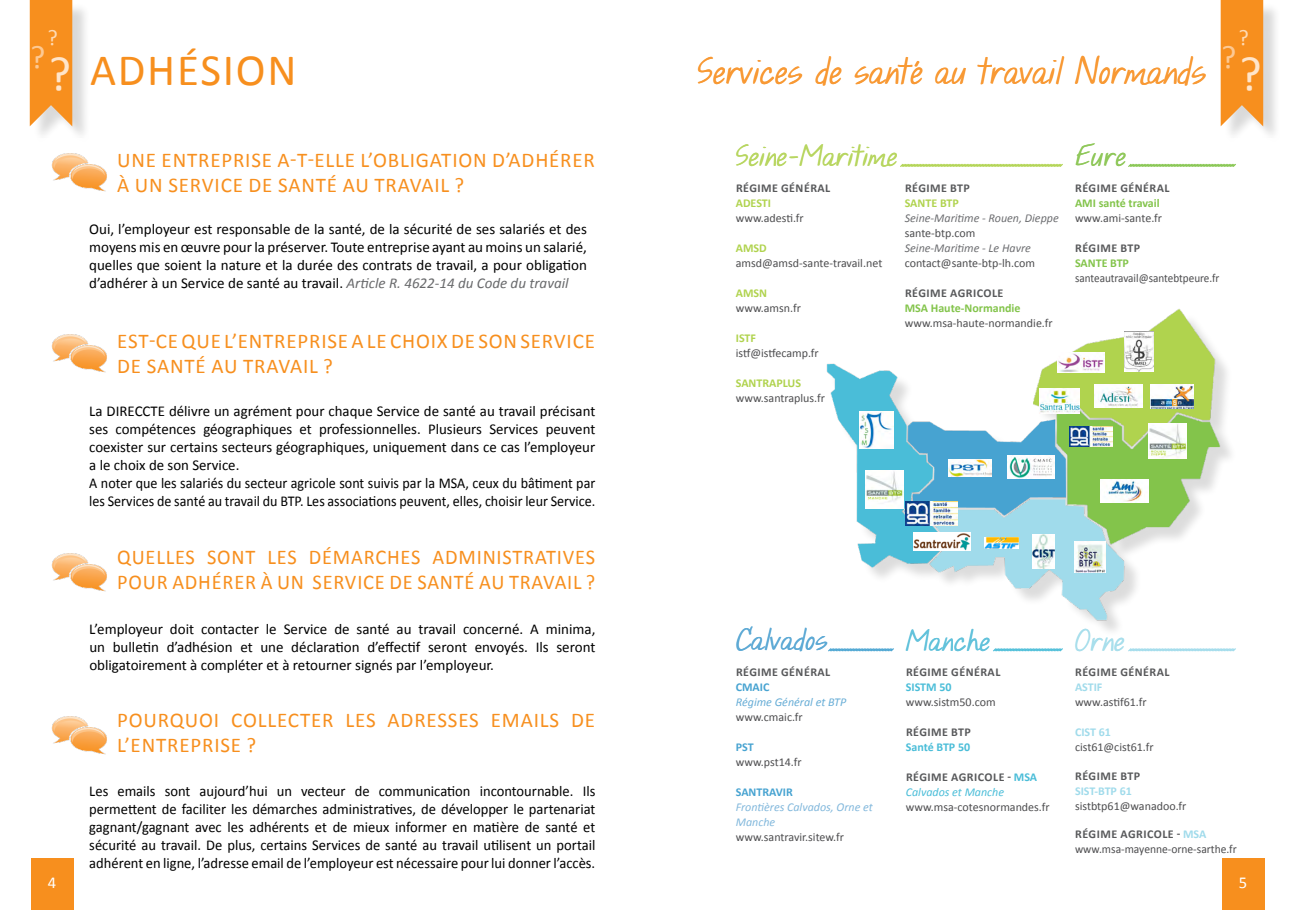
<style>
.page{position:relative;width:1293px;height:910px;background:#fff}
.page>*{position:absolute;margin:0;border:0;box-sizing:border-box;transform-origin:0 0}
.t1{font:49.05px "Calibri";color:#ffe5ca}
.t2{font:45px "Calibri";letter-spacing:.04em;color:#f78f1e}
.t3{font:33.75px "KG Hope For A Cure";color:#f89934;scale:1.11 1}
.t4{font:33px "Calibri";color:#fdc993}
.t5{font:27px "KG Hope For A Cure";color:#b8d661;scale:1.15 1}
.t6{font:27px "KG Hope For A Cure";color:#5eaad5;scale:1.15 1}
.t7{font:27px "KG Hope For A Cure";color:#62c2db;scale:1.15 1}
.t8{font:27px "KG Hope For A Cure";color:#90c85b;scale:1.15 1}
.t9{font:27px "KG Hope For A Cure";color:#a9dfec;scale:1.15 1}
.t10{font:22.5px "Calibri";color:#fedab4}
.t11{font:21px/25.2px "Calibri";letter-spacing:.04em;color:#f78f1e}
.t12{font:16.65px "Calibri";color:#fff}
.t13{font:15px/18px "Calibri";color:#000;text-align:justify}
.t14{font:12px "Calibri";color:#4d4d4f}
.t15{font:700 12px "Calibri";letter-spacing:.04em;color:#58595b}
.t16{font:italic 12px "Calibri";color:#6d6e71}
.t17{font:12px/15px "Calibri";color:#4d4d4f;scale:.96 1}
.t18{font:700 12px "Calibri";color:#83c44b}
.t19{font:700 12px "Calibri";color:#b0d34e}
.t20{font:italic 12px/15px "Calibri";color:#4abdd8}
.t21{font:italic 12px/15px "Calibri";color:#82b8dc}
.t22{font:12px "Calibri";color:#4d4d4f;scale:.93 1}
.t23{font:700 12px "Calibri";color:#a0dbeb}
.t24{font:italic 12px "Calibri";color:#67add6}
.t25{font:700 12px "Calibri";color:#47a3d1}
.t26{font:700 12px "Calibri";color:#4abdd8}
.s1{font-style:italic;color:#696a6c}
.s2{font-weight:700;font-style:normal;color:#58595b}
.s3{font-weight:700;font-style:normal}
.s4{font-weight:700;color:#58595b}
.s5{font-weight:700;color:#a0dbeb}
</style>
<div class="page">
<div style="left:32px;top:2px;width:59px;height:142px;background:#000;opacity:.15"></div>
<svg style="left:30px;top:0;width:42px;height:128px;background:#f59731"></svg>
<div style="left:1223px;top:2px;width:59px;height:142px;background:#000;opacity:.15"></div>
<svg style="left:1220px;top:0;width:43px;height:128px;background:#f59934"></svg>
<div style="left:31px;top:859px;width:42px;height:51px;background:#f78f1e"></div>
<div style="left:1221px;top:859px;width:43px;height:51px;background:#f78f1e"></div>
<svg style="left:1128px;top:648px;width:108px;height:4px"></svg>
<svg style="left:1128px;top:163px;width:108px;height:4px"></svg>
<img style="left:826px;top:309px;width:399px;height:320px">
<img style="left:906px;top:501px;width:51px;height:24px">
<img style="left:1033px;top:535px;width:21px;height:33px">
<img style="left:1008px;top:456px;width:46px;height:22px">
<img style="left:948px;top:459px;width:43px;height:17px">
<img style="left:865px;top:470px;width:38px;height:38px">
<img style="left:913px;top:532px;width:57px;height:19px">
<img style="left:1075px;top:542px;width:30px;height:30px">
<img style="left:984px;top:537px;width:35px;height:12px">
<img style="left:1150px;top:384px;width:44px;height:24px">
<img style="left:1095px;top:384px;width:47px;height:24px">
<img style="left:1100px;top:479px;width:48px;height:24px">
<img style="left:1039px;top:389px;width:40px;height:25px">
<img style="left:1070px;top:426px;width:42px;height:20px">
<img style="left:1124px;top:332px;width:29px;height:40px">
<img style="left:1148px;top:423px;width:38px;height:36px">
<img style="left:860px;top:411px;width:34px;height:37px">
<img style="left:51px;top:153px;width:56px;height:38px">
<img style="left:51px;top:334px;width:56px;height:38px">
<img style="left:51px;top:553px;width:56px;height:39px">
<img style="left:51px;top:716px;width:56px;height:38px">
<svg style="left:900px;top:163px;width:163px;height:4px"></svg>
<svg style="left:993px;top:648px;width:70px;height:4px"></svg>
<svg style="left:828px;top:648px;width:66px;height:4px"></svg>
<img style="left:1057px;top:352px;width:47px;height:21px">
<h3 class="t10" style="left:47px;top:23px;width:12px">?</h3>
<h3 class="t4" style="left:30px;top:36px;width:17px">?</h3>
<h1 class="t1" style="left:48px;top:43px;width:24px">?</h1>
<h2 class="t2" style="left:90px;top:41px;width:200px">Adhésion</h2>
<h3 class="t3" style="left:697px;top:53px;width:460px">Services de santé au travail Normands</h3>
<h3 class="t10" style="left:1238px;top:23px;width:12px">?</h3>
<h3 class="t4" style="left:1221px;top:36px;width:17px">?</h3>
<h1 class="t1" style="left:1239px;top:43px;width:24px">?</h1>
<h3 class="t11" style="left:117px;top:147px;width:479px">U ne entreprise a-t-elle l’obligation d’adhérer à un Service de santé au travai l ?</h3>
<p class="t13" style="left:89px;top:220px;width:499px">Oui, l’employeur est responsable de la santé, de la sécurité de ses salariés et des moyens mis en œuvre pour la préserver. Toute entreprise ayant au moins un salarié, quelles que soient la nature et la durée des contrats de travail, a pour obligation d’adhérer à un Service de santé au travail. <span class="s1">Article R. 4622-14 du Code du travail</span></p>
<h3 class="t11" style="left:117px;top:328px;width:479px">Est-ce que l’entreprise a le choix de son Service de santé au travai l ?</h3>
<p class="t13" style="left:89px;top:402px;width:35px">La DIRECCTE</p>
<p class="t13" style="left:89px;top:402px;width:507px;text-align:left;text-indent:80px">délivre un agrément pour chaque Service de santé au travail précisant ses compétences géographiques et professionnelles. Plusieurs Services peuvent coexister sur certains secteurs géographiques, uniquement dans ce cas l’employeur a le choix de son Service.<br>A noter que les salariés du secteur agricole sont suivis par la MSA, ceux du bâtiment par les Services de santé au travail du BTP. Les associations peuvent, elles, choisir leur Service.</p>
<h3 class="t11" style="left:117px;top:545px;width:353px">Quelles sont les démarches adminis</h3>
<h3 class="t11" style="left:117px;top:545px;width:480px;text-indent:395px">tratives pour adhérer à un Service de santé au travai l ?</h3>
<p class="t13" style="left:89px;top:620px;width:507px">L’employeur doit contacter le Service de santé au travail concerné. A minima, un bulletin d’adhésion et une déclaration d’effectif seront envoyés. I ls seront obligatoirement à compléter et à retourner signés par l’employeur.</p>
<h3 class="t11" style="left:117px;top:707px;width:321px">Pourquoi collecter les adresses</h3>
<h3 class="t11" style="left:491px;top:707px;width:103px">emai ls de</h3>
<h3 class="t11" style="left:117px;top:732px;width:140px">l’entreprise ?</h3>
<p class="t13" style="left:89px;top:782px;width:507px">Les emails sont aujourd’hui un vecteur de communication incontournable. I ls permettent de faciliter les démarches administratives, de développer le partenariat gagnant/gagnant avec les adhérents et de mieux informer en matière de santé et sécurité au travail. De plus, certains Services de santé au travail utilisent un portail adhérent en ligne, l’adresse email de l’employeur est nécessaire pour lui donner l’accès.</p>
<h3 class="t5" style="left:735px;top:141px;width:142px">Seine-Maritime</h3>
<h3 class="t8" style="left:1075px;top:141px;width:46px">Eure</h3>
<p class="t15" style="left:736px;top:180px;width:96px">RÉGIME GÉNÉRAL</p>
<p class="t19" style="left:736px;top:195px;width:37px">ADESTI</p>
<p class="t14" style="left:736px;top:210px;width:70px">www.adesti.fr</p>
<p class="t19" style="left:736px;top:240px;width:9px">AMS</p>
<p class="t19" style="left:759px;top:240px;width:9px">D</p>
<p class="t14" style="left:736px;top:255px;width:148px">amsd@amsd-sante-travail.net</p>
<p class="t19" style="left:736px;top:285px;width:9px">AMSN</p>
<p class="t14" style="left:736px;top:300px;width:67px">www.amsn.fr</p>
<p class="t19" style="left:736px;top:330px;width:10px">ISTF</p>
<p class="t14" style="left:736px;top:345px;width:84px">istf@istfecamp.fr</p>
<p class="t19" style="left:736px;top:375px;width:8px">SANTRAPLUS</p>
<p class="t14" style="left:736px;top:390px;width:91px">www.santraplus.fr</p>
<p class="t15" style="left:905px;top:180px;width:66px">RÉGIME BTP</p>
<p class="t19" style="left:905px;top:195px;width:8px">SANTE</p>
<p class="t19" style="left:940px;top:195px;width:14px">BTP</p>
<p class="t16" style="left:905px;top:210px;width:155px">Seine-Maritime - Rouen, Dieppe</p>
<p class="t14" style="left:905px;top:225px;width:72px">sante-btp.com</p>
<p class="t16" style="left:905px;top:240px;width:128px">Seine-Maritime - Le Havre</p>
<p class="t14" style="left:905px;top:255px;width:132px">contact@sante-btp-lh.com</p>
<p class="t15" style="left:905px;top:285px;width:100px">RÉGIME AGRICOLE</p>
<p class="t18" style="left:905px;top:300px;width:9px">MSA</p>
<p class="t18" style="left:930px;top:300px;width:91px">HAUTE-NORMANDIE</p>
<p class="t14" style="left:905px;top:315px;width:149px">www.msa-haute-normandie.fr</p>
<p class="t15" style="left:1075px;top:180px;width:96px">RÉGIME GÉNÉRAL</p>
<p class="t18" style="left:1075px;top:195px;width:86px">AM I SANTÉ TRAVAIL</p>
<p class="t14" style="left:1075px;top:210px;width:88px">www.ami-sante.fr</p>
<p class="t15" style="left:1075px;top:240px;width:66px">RÉGIME BTP</p>
<p class="t18" style="left:1075px;top:255px;width:8px">SANTE</p>
<p class="t18" style="left:1110px;top:255px;width:14px">BTP</p>
<p class="t22" style="left:1075px;top:270px;width:157px">santeautravail@santebtpeure.fr</p>
<h3 class="t6" style="left:736px;top:625px;width:81px">Calvados</h3>
<h3 class="t7" style="left:906px;top:626px;width:75px">Manche</h3>
<h3 class="t9" style="left:1075px;top:626px;width:45px">Orne</h3>
<p class="t15" style="left:736px;top:664px;width:96px">RÉGIME GÉNÉRAL</p>
<p class="t25" style="left:736px;top:679px;width:9px">CMA</p>
<p class="t25" style="left:760px;top:679px;width:10px">IC</p>
<p class="t24" style="left:736px;top:693px;width:112px">Régime Général et BTP</p>
<p class="t14" style="left:736px;top:709px;width:68px">www.cmaic.fr</p>
<p class="t25" style="left:736px;top:739px;width:7px">PST</p>
<p class="t14" style="left:736px;top:754px;width:67px">www.pst14.fr</p>
<p class="t25" style="left:736px;top:784px;width:8px">SANTRA</p>
<p class="t25" style="left:776px;top:784px;width:17px">VIR</p>
<p class="t21" style="left:736px;top:799px;width:138px">Frontières Calvados, Orne et<br>Manche</p>
<p class="t14" style="left:736px;top:829px;width:110px">www.santravir.sitew.fr</p>
<p class="t15" style="left:906px;top:665px;width:96px">RÉGIME GÉNÉRAL</p>
<p class="t26" style="left:906px;top:680px;width:17px">SISTM</p>
<p class="t26" style="left:939px;top:680px;width:14px">50</p>
<p class="t14" style="left:906px;top:695px;width:91px">www.sistm50.com</p>
<p class="t15" style="left:906px;top:725px;width:60px">RÉGIME BTP</p>
<p class="t26" style="left:906px;top:740px;width:66px">SANTÉ BTP 50</p>
<p class="t20" style="left:906px;top:769px;width:117px"><span class="s2">RÉGIME AGRICOLE -</span> <span class="s3">MSA<br></span>Calvados et Manche</p>
<p class="t14" style="left:906px;top:800px;width:145px">www.msa-cotesnormandes.fr</p>
<p class="t15" style="left:1075px;top:665px;width:96px">RÉGIME GÉNÉRAL</p>
<p class="t23" style="left:1075px;top:680px;width:28px">ASTIF</p>
<p class="t14" style="left:1075px;top:695px;width:73px">www.astif61.fr</p>
<p class="t23" style="left:1075px;top:725px;width:37px">CIST 61</p>
<p class="t14" style="left:1075px;top:740px;width:80px">cist61@cist61.fr</p>
<p class="t15" style="left:1075px;top:768px;width:60px">RÉGIME BTP</p>
<p class="t23" style="left:1075px;top:783px;width:58px">SIST-BTP 61</p>
<p class="t14" style="left:1075px;top:798px;width:113px">sistbtp61@wanadoo.fr</p>
<p class="t17" style="left:1075px;top:827px;width:170px"><span class="s4">RÉGIME AGRICOLE -</span> <span class="s5">MSA </span>www.msa-mayenne-orne-sarthe.fr</p>
<p class="t12" style="left:48px;top:872px;width:10px">4</p>
<p class="t12" style="left:1238px;top:872px;width:10px">5</p>
</div>
